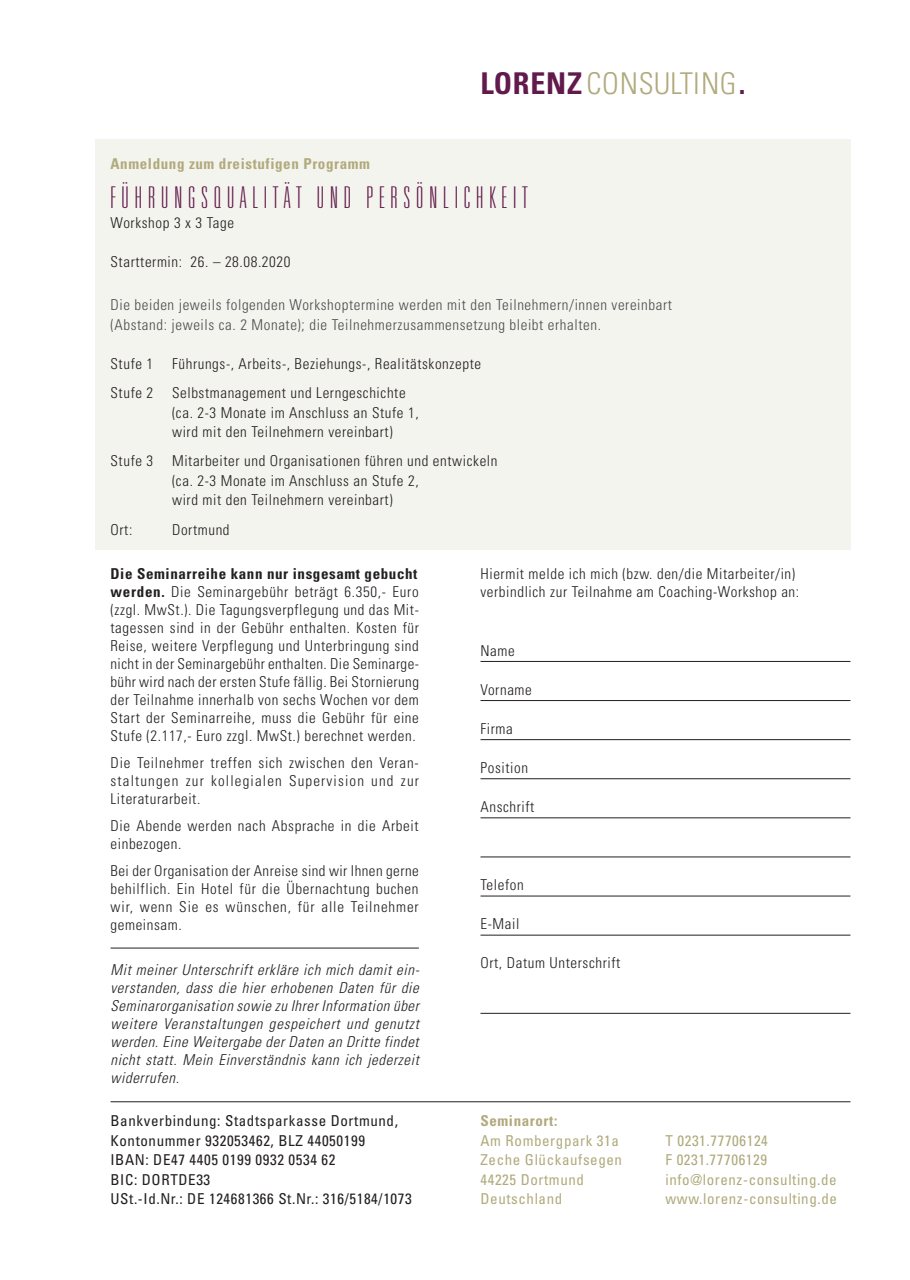
<style>
.page{position:relative;width:910px;height:1280px;background:#fff}
.page>*{position:absolute;margin:0;border:0;box-sizing:border-box;transform-origin:0 0}
.t1{font:100 ultra-condensed 30px "Univers";letter-spacing:.2em;color:#62194b}
.t2{font:300 condensed 30px "Univers";letter-spacing:.02em;color:#b1aa7d}
.t3{font:300 condensed 15px/18px "Univers";letter-spacing:.04em;color:#231f20}
.t4{font:italic 300 condensed 15px/18px "Univers";letter-spacing:.04em;color:#231f20;text-align:justify}
.t5{font:condensed 15px/19.5px "Univers";letter-spacing:.04em;color:#231f20}
.t6{font:300 condensed 15px/19.5px "Univers";letter-spacing:.04em;color:#4b4c4d}
.t7{font:condensed 15px/19.5px "Univers";letter-spacing:.04em;color:#b1aa7d}
.t8{font:700 condensed 15px "Univers";letter-spacing:.04em;color:#b1aa7d}
.s1{font-weight:700;color:#62194b}
.s2{font-weight:700}
</style>
<div class="page">
<div style="left:95px;top:139px;width:755px;height:411px;background:#f4f4ee"></div>
<hr style="left:480px;top:661px;width:370px;height:1px;background:#231f20">
<hr style="left:480px;top:817px;width:370px;height:1px;background:#231f20">
<hr style="left:480px;top:739px;width:370px;height:1px;background:#231f20">
<hr style="left:480px;top:896px;width:370px;height:1px;background:#231f20">
<hr style="left:480px;top:700px;width:370px;height:1px;background:#231f20">
<hr style="left:480px;top:857px;width:370px;height:1px;background:#231f20">
<hr style="left:480px;top:778px;width:370px;height:1px;background:#231f20">
<hr style="left:480px;top:935px;width:370px;height:1px;background:#231f20">
<hr style="left:480px;top:1013px;width:370px;height:1px;background:#231f20">
<hr style="left:111px;top:1101px;width:739px;height:1px;background:#231f20">
<hr style="left:111px;top:948px;width:308px;height:1px;background:#231f20">
<h1 class="t2" style="left:480px;top:65px;width:266px"><span class="s1">LORENZ</span> CONSULTING<span class="s1">.</span></h1>
<p class="t8" style="left:111px;top:155px;width:261px">Anmeldung zum dreistufigen Programm</p>
<h1 class="t1" style="left:111px;top:182px;width:418px">FÜHRUNGSQUALITÄT UND PERSÖNLICHKEIT</h1>
<p class="t3" style="left:111px;top:213px;width:125px">Workshop 3 x 3 Tage</p>
<p class="t3" style="left:111px;top:252px;width:181px">Starttermin: 26. – 28.08.2020</p>
<p class="t6" style="left:111px;top:295px;width:563px">Die beiden jeweils folgenden Workshoptermine werden mit den Teilnehmern/innen vereinbart (Abstand: jeweils ca. 2 Monate); die Teilnehmerzusammensetzung bleibt erhalten.</p>
<p class="t3" style="left:111px;top:354px;width:44px">Stufe 1</p>
<p class="t3" style="left:172px;top:354px;width:311px">Führungs-, Arbeits-, Beziehungs-, Realitätskonzepte</p>
<p class="t3" style="left:111px;top:384px;width:44px">Stufe 2</p>
<p class="t3" style="left:172px;top:383px;width:248px;line-height:19.5px">Selbstmanagement und Lerngeschichte (ca. 2-3 Monate im Anschluss an Stufe 1, wird mit den Teilnehmern vereinbart)</p>
<p class="t3" style="left:111px;top:452px;width:44px">Stufe 3</p>
<p class="t3" style="left:172px;top:451px;width:327px;line-height:19.5px">Mitarbeiter und Organisationen führen und entwickeln (ca. 2-3 Monate im Anschluss an Stufe 2,<br>wird mit den Teilnehmern vereinbart)</p>
<p class="t3" style="left:111px;top:520px;width:23px">Ort:</p>
<p class="t3" style="left:172px;top:520px;width:59px">Dortmund</p>
<p class="t3" style="left:111px;top:565px;width:310px;text-align:justify"><span class="s2">Die Seminarreihe kann nur insgesamt gebucht werden.</span> Die Seminargebühr beträgt 6.350,- Euro (zzgl. MwSt.). Die Tagungsverpflegung und das Mit&shy;tagessen sind in der Gebühr enthalten. Kosten für Reise, weitere Verpflegung und Unterbringung sind nicht in der Seminargebühr enthalten. Die Seminarge&shy;bühr wird nach der ersten Stufe fällig. Bei Stornierung der Teilnahme innerhalb von sechs Wochen vor dem Start der Seminarreihe, muss die Gebühr für eine Stufe (2.117,- Euro zzgl. MwSt.) berechnet werden.</p>
<p class="t3" style="left:111px;top:754px;width:310px;text-align:justify">Die Teilnehmer treffen sich zwischen den Veran&shy;staltungen zur kollegialen Supervision und zur Literaturarbeit.</p>
<p class="t3" style="left:111px;top:817px;width:310px">Die Abende werden nach Absprache in die Arbeit einbezogen.</p>
<p class="t3" style="left:111px;top:862px;width:310px;text-align:justify">Bei der Organisation der Anreise sind wir Ihnen gerne behilflich. Ein Hotel für die Übernachtung buchen wir, wenn Sie es wünschen, für alle Teilnehmer gemeinsam.</p>
<p class="t4" style="left:111px;top:961px;width:310px">Mit meiner Unterschrift erkläre ich mich damit ein&shy;verstanden, dass die hier erhobenen Daten für die Seminarorganisation sowie zu Ihrer Information über weitere Veranstaltungen gespeichert und genutzt werden. Eine Weitergabe der Daten an Dritte findet nicht statt. Mein Einverständnis kann ich jederzeit widerrufen.</p>
<p class="t5" style="left:111px;top:1111px;width:303px">Bankverbindung: Stadtsparkasse Dortmund, Kontonummer 932053462, BLZ 44050199<br>IBAN: DE47 4405 0199 0932 0534 62<br>BIC: DORTDE33<br>USt.-Id.Nr.: DE 124681366 St.Nr.: 316/5184/1073</p>
<p class="t3" style="left:480px;top:565px;width:320px">Hiermit melde ich mich (bzw. den/die Mitarbeiter/in) verbindlich zur Teilnahme am Coaching-Workshop an:</p>
<p class="t3" style="left:480px;top:641px;width:36px">Name</p>
<p class="t3" style="left:480px;top:680px;width:53px">Vorname</p>
<p class="t3" style="left:480px;top:719px;width:34px">Firma</p>
<p class="t3" style="left:480px;top:758px;width:49px">Position</p>
<p class="t3" style="left:480px;top:797px;width:55px">Anschrift</p>
<p class="t3" style="left:480px;top:875px;width:45px">Telefon</p>
<p class="t3" style="left:480px;top:914px;width:40px">E-Mail</p>
<p class="t3" style="left:480px;top:953px;width:141px">Ort, Datum Unterschrift</p>
<p class="t8" style="left:480px;top:1111px;width:78px">Seminarort:</p>
<p class="t7" style="left:480px;top:1130px;width:143px">Am Rombergpark 31a<br>Zeche Glückaufsegen<br>44225 Dortmund<br>Deutschland</p>
<p class="t7" style="left:665px;top:1130px;width:173px">T 0231.77706124<br>F 0231.77706129 info@lorenz-consulting.de www.lorenz-consulting.de</p>
</div>
